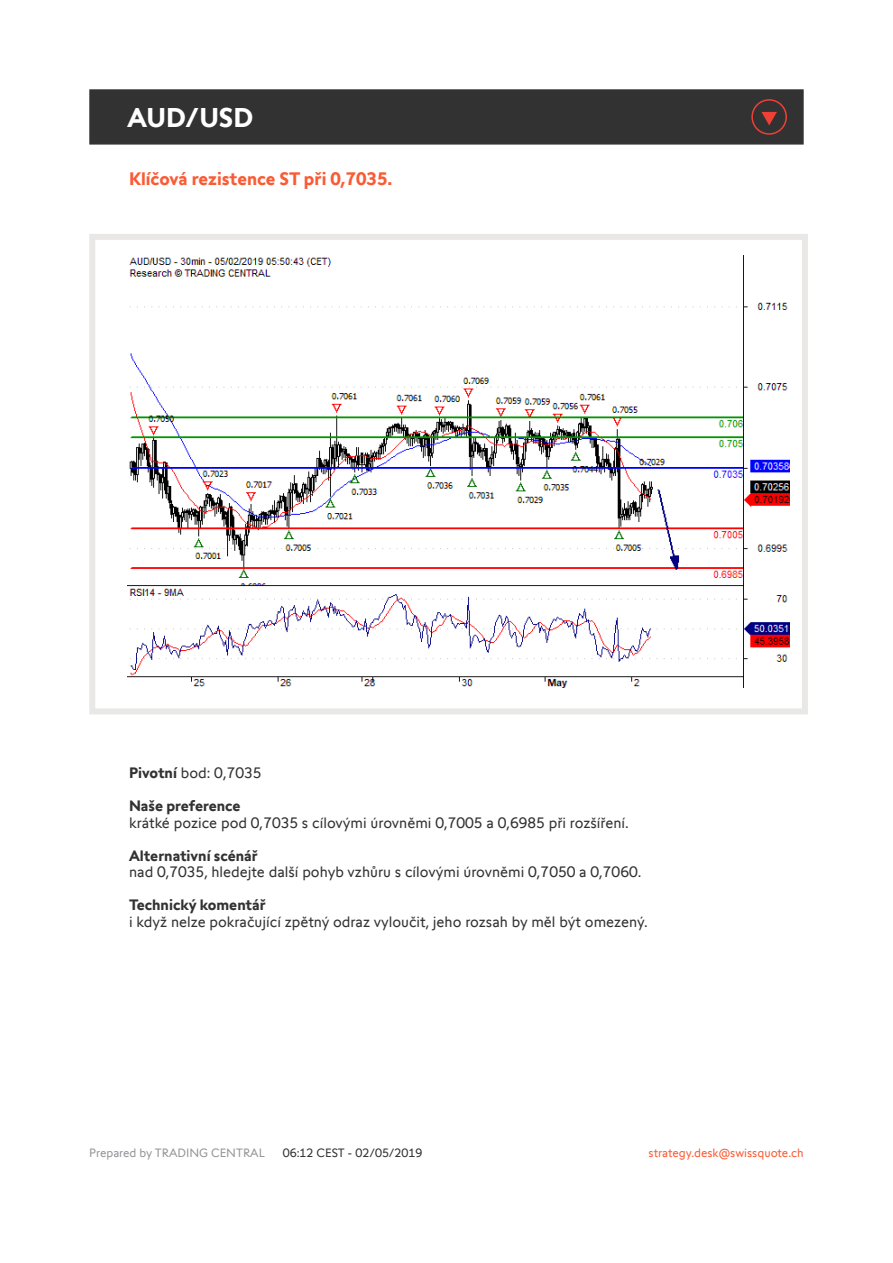
<style>
.page{position:relative;width:893px;height:1263px;background:#fff}
.page>*{position:absolute;margin:0;border:0;box-sizing:border-box;transform-origin:0 0}
.t1{font:700 27px "Swissquote CT";color:#fff}
.t2{font:700 18px "Swissquote CT";color:#fa5b35}
.t3{font:15px "Swissquote CT";color:#323232}
.t4{font:700 15px "Swissquote CT";color:#323232}
.t5{font:12px "Swissquote CT";color:#fa5b35}
.t6{font:12px "Swissquote CT";color:#939598}
.t7{font:12px "Swissquote CT";color:#323232}
.s1{font-weight:700}
</style>
<div class="page">
<div style="left:89px;top:234px;width:719px;height:480px;border:6px solid #e9e8e7"></div>
<div style="left:89px;top:89px;width:715px;height:56px;background:#323232;border:2px solid #323232"></div>
<img style="left:128px;top:255px;width:661px;height:432px">
<svg style="left:751px;top:99px;width:36px;height:36px"></svg>
<h1 class="t1" style="left:128px;top:101px;width:127px">AUD/USD</h1>
<p class="t2" style="left:129px;top:168px;width:265px">Klíčová rezistence ST při 0,7035.</p>
<p class="t3" style="left:129px;top:764px;width:134px"><span class="s1">Pivotní</span> bod: 0,7035</p>
<p class="t4" style="left:129px;top:797px;width:113px">Naše preference</p>
<p class="t3" style="left:129px;top:814px;width:501px">krátké pozice pod 0,7035 s cílovými úrovněmi 0,7005 a 0,6985 při rozšíření.</p>
<p class="t4" style="left:129px;top:846px;width:130px">Alternativní scénář</p>
<p class="t3" style="left:129px;top:863px;width:514px">nad 0,7035, hledejte další pohyb vzhůru s cílovými úrovněmi 0,7050 a 0,7060.</p>
<p class="t4" style="left:129px;top:896px;width:138px">Technický komentář</p>
<p class="t3" style="left:129px;top:913px;width:520px">i když nelze pokračující zpětný odraz vyloučit, jeho rozsah by měl být omezený.</p>
<p class="t6" style="left:89px;top:1145px;width:177px">Prepared by TRADING CENTRAL</p>
<p class="t7" style="left:283px;top:1145px;width:141px">06:12 CEST - 02/05/2019</p>
<p class="t5" style="left:649px;top:1145px;width:157px">strategy.desk@swissquote.ch</p>
</div>
